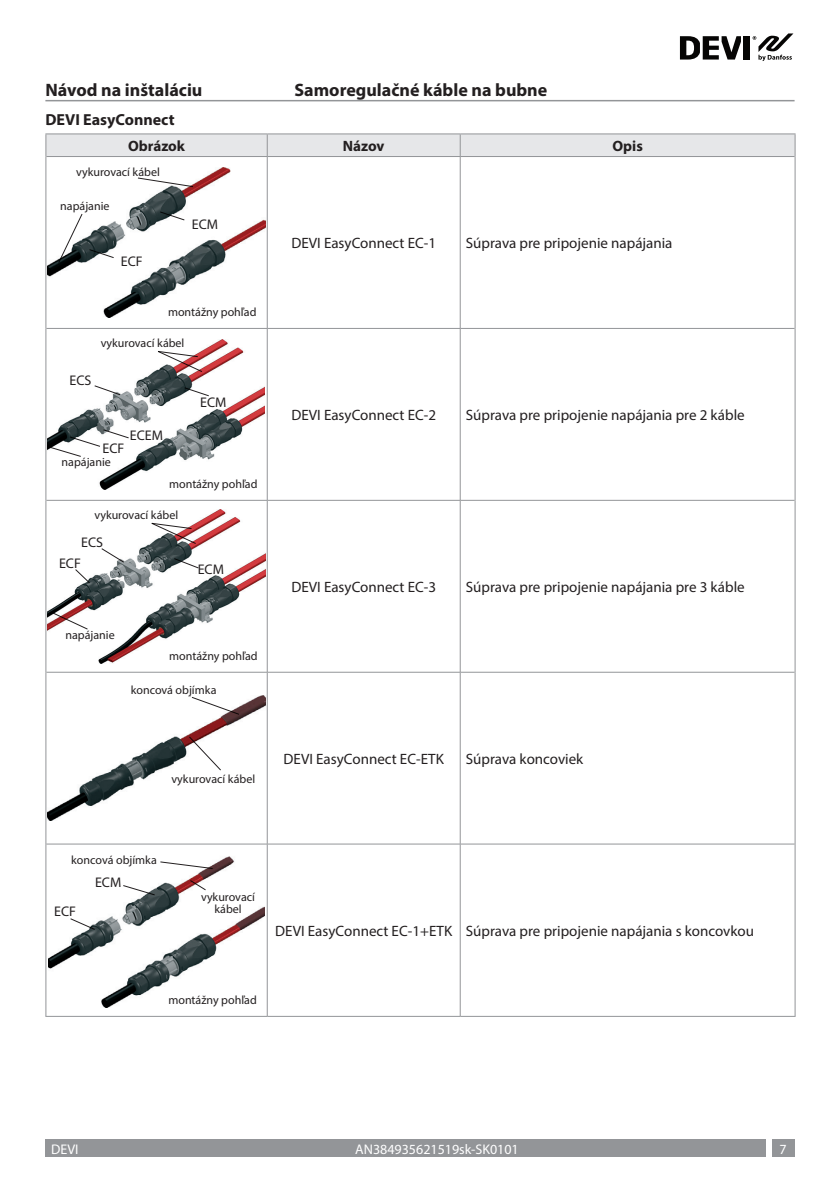
<style>
.page{position:relative;width:840px;height:1191px;background:#fff}
.page>*{position:absolute;margin:0;border:0;box-sizing:border-box;transform-origin:0 0}
.t1{font:700 18px "Myriad Pro";color:#231f20}
.DEVI_Body{font:700 16px "Myriad Pro";color:#231f20}
.DEVI_DataSheetTableT{font:15px "Myriad Pro";color:#231f20}
.DEVI_DataSheetTableH{font:700 15px "Myriad Pro";color:#231f20}
.Figure{font:14px "Myriad Pro";color:#231f20}
.t2{font:14px "Myriad Pro";color:#fff}
.Figure-2{font:12px/12px "Myriad Pro";color:#231f20;text-align:center}
</style>
<div class="page">
<hr style="left:45px;top:133px;width:222px;height:1px;background:#939598">
<hr style="left:267px;top:133px;width:193px;height:1px;background:#939598">
<hr style="left:460px;top:133px;width:335px;height:1px;background:#939598">
<div style="left:45px;top:134px;width:750px;height:22px;background:#e6e7e9"></div>
<hr style="left:45px;top:156px;width:1px;height:172px;background:#939598">
<hr style="left:794px;top:156px;width:1px;height:172px;background:#939598">
<hr style="left:45px;top:328px;width:1px;height:172px;background:#939598">
<hr style="left:794px;top:328px;width:1px;height:172px;background:#939598">
<hr style="left:45px;top:500px;width:1px;height:172px;background:#939598">
<hr style="left:794px;top:500px;width:1px;height:172px;background:#939598">
<hr style="left:45px;top:672px;width:1px;height:172px;background:#939598">
<hr style="left:794px;top:672px;width:1px;height:172px;background:#939598">
<hr style="left:45px;top:844px;width:1px;height:172px;background:#939598">
<hr style="left:794px;top:844px;width:1px;height:172px;background:#939598">
<hr style="left:46px;top:156px;width:221px;height:1px;background:#939598">
<hr style="left:267px;top:156px;width:193px;height:1px;background:#939598">
<hr style="left:267px;top:157px;width:1px;height:171px;background:#939598">
<hr style="left:460px;top:156px;width:334px;height:1px;background:#939598">
<hr style="left:459px;top:157px;width:1px;height:171px;background:#939598">
<hr style="left:46px;top:328px;width:221px;height:1px;background:#939598">
<hr style="left:267px;top:328px;width:193px;height:1px;background:#939598">
<hr style="left:267px;top:329px;width:1px;height:171px;background:#939598">
<hr style="left:460px;top:328px;width:334px;height:1px;background:#939598">
<hr style="left:459px;top:329px;width:1px;height:171px;background:#939598">
<hr style="left:46px;top:500px;width:221px;height:1px;background:#939598">
<hr style="left:267px;top:500px;width:193px;height:1px;background:#939598">
<hr style="left:267px;top:500px;width:1px;height:172px;background:#939598">
<hr style="left:460px;top:500px;width:334px;height:1px;background:#939598">
<hr style="left:459px;top:500px;width:1px;height:172px;background:#939598">
<hr style="left:46px;top:672px;width:221px;height:1px;background:#939598">
<hr style="left:267px;top:672px;width:193px;height:1px;background:#939598">
<hr style="left:267px;top:672px;width:1px;height:171px;background:#939598">
<hr style="left:460px;top:672px;width:334px;height:1px;background:#939598">
<hr style="left:459px;top:672px;width:1px;height:171px;background:#939598">
<hr style="left:46px;top:843px;width:221px;height:1px;background:#939598">
<hr style="left:267px;top:843px;width:193px;height:1px;background:#939598">
<hr style="left:267px;top:844px;width:1px;height:172px;background:#939598">
<hr style="left:460px;top:843px;width:334px;height:1px;background:#939598">
<hr style="left:459px;top:844px;width:1px;height:172px;background:#939598">
<hr style="left:45px;top:1016px;width:222px;height:1px;background:#939598">
<hr style="left:267px;top:1016px;width:193px;height:1px;background:#939598">
<hr style="left:460px;top:1016px;width:335px;height:1px;background:#939598">
<img style="left:48px;top:167px;width:217px;height:151px">
<svg style="left:137px;top:177px;width:57px;height:11px"></svg>
<svg style="left:159px;top:211px;width:26px;height:10px"></svg>
<svg style="left:57px;top:213px;width:58px;height:51px"></svg>
<img style="left:59px;top:339px;width:205px;height:150px">
<svg style="left:48px;top:428px;width:82px;height:29px"></svg>
<svg style="left:93px;top:384px;width:28px;height:12px"></svg>
<svg style="left:157px;top:350px;width:46px;height:23px"></svg>
<svg style="left:183px;top:386px;width:27px;height:11px"></svg>
<img style="left:47px;top:509px;width:218px;height:154px">
<svg style="left:150px;top:522px;width:47px;height:23px"></svg>
<svg style="left:74px;top:568px;width:17px;height:16px"></svg>
<svg style="left:100px;top:547px;width:25px;height:16px"></svg>
<svg style="left:50px;top:611px;width:39px;height:19px"></svg>
<svg style="left:173px;top:557px;width:26px;height:12px"></svg>
<img style="left:48px;top:696px;width:217px;height:124px">
<svg style="left:190px;top:696px;width:50px;height:19px"></svg>
<svg style="left:188px;top:735px;width:34px;height:36px"></svg>
<img style="left:48px;top:856px;width:217px;height:151px">
<svg style="left:159px;top:860px;width:54px;height:9px"></svg>
<svg style="left:189px;top:879px;width:18px;height:12px"></svg>
<svg style="left:122px;top:884px;width:34px;height:12px"></svg>
<svg style="left:69px;top:917px;width:27px;height:13px"></svg>
<div style="left:771px;top:1140px;width:23px;height:17px;background:#939598"></div>
<div style="left:45px;top:1140px;width:720px;height:17px;background:#939598"></div>
<div style="left:743px;top:36px;width:6px;height:24px;background:#060504"></div>
<svg style="left:679px;top:36px;width:61px;height:24px"></svg>
<svg style="left:752px;top:33px;width:41px;height:28px"></svg>
<hr style="left:45px;top:100px;width:749px;height:1px;background:#939598">
<p class="t1" style="left:45px;top:79px;width:158px">Návod na inštaláciu</p>
<p class="t1" style="left:294px;top:79px;width:254px">Samoregulačné káble na bubne</p>
<p class="DEVI_Body" style="left:45px;top:110px;width:131px">DEVI EasyConnect</p>
<p class="DEVI_DataSheetTableH" style="left:128px;top:136px;width:58px">Obrázok</p>
<p class="DEVI_DataSheetTableH" style="left:342px;top:136px;width:43px">Názov</p>
<p class="DEVI_DataSheetTableH" style="left:612px;top:136px;width:32px">Opis</p>
<p class="Figure-2" style="left:76px;top:165px;width:85px">vykurovací kábel</p>
<p class="Figure-2" style="left:60px;top:199px;width:51px">napájanie</p>
<p class="Figure" style="left:121px;top:252px;width:23px">ECF</p>
<p class="Figure" style="left:192px;top:216px;width:28px">ECM</p>
<p class="Figure-2" style="left:168px;top:306px;width:90px">montážny pohľad</p>
<p class="Figure-2" style="left:101px;top:337px;width:85px">vykurovací kábel</p>
<p class="Figure" style="left:69px;top:372px;width:23px">ECS</p>
<p class="Figure" style="left:130px;top:426px;width:35px">ECEM</p>
<p class="Figure" style="left:102px;top:439px;width:23px">ECF</p>
<p class="Figure-2" style="left:62px;top:456px;width:51px">napájanie</p>
<p class="Figure" style="left:200px;top:393px;width:28px">ECM</p>
<p class="Figure-2" style="left:169px;top:478px;width:90px">montážny pohľad</p>
<p class="Figure-2" style="left:94px;top:509px;width:85px">vykurovací kábel</p>
<p class="Figure" style="left:81px;top:533px;width:23px">ECS</p>
<p class="Figure" style="left:59px;top:554px;width:23px">ECF</p>
<p class="Figure" style="left:197px;top:561px;width:28px">ECM</p>
<p class="Figure-2" style="left:65px;top:628px;width:51px">napájanie</p>
<p class="Figure-2" style="left:169px;top:650px;width:90px">montážny pohľad</p>
<p class="Figure-2" style="left:131px;top:683px;width:87px">koncová objímka</p>
<p class="Figure-2" style="left:171px;top:773px;width:85px">vykurovací kábel</p>
<p class="DEVI_DataSheetTableT" style="left:291px;top:234px;width:146px">DEVI EasyConnect EC-1</p>
<p class="DEVI_DataSheetTableT" style="left:465px;top:234px;width:208px">Súprava pre pripojenie napájania</p>
<p class="DEVI_DataSheetTableT" style="left:291px;top:406px;width:146px">DEVI EasyConnect EC-2</p>
<p class="DEVI_DataSheetTableT" style="left:465px;top:406px;width:280px">Súprava pre pripojenie napájania pre 2 káble</p>
<p class="DEVI_DataSheetTableT" style="left:291px;top:577px;width:146px">DEVI EasyConnect EC-3</p>
<p class="DEVI_DataSheetTableT" style="left:465px;top:577px;width:280px">Súprava pre pripojenie napájania pre 3 káble</p>
<p class="DEVI_DataSheetTableT" style="left:283px;top:749px;width:162px">DEVI EasyConnect EC-ETK</p>
<p class="DEVI_DataSheetTableT" style="left:465px;top:749px;width:119px">Súprava koncoviek</p>
<p class="Figure-2" style="left:71px;top:854px;width:87px">koncová objímka</p>
<p class="Figure" style="left:54px;top:903px;width:23px">ECF</p>
<p class="Figure" style="left:95px;top:873px;width:28px">ECM</p>
<p class="Figure-2" style="left:201px;top:891px;width:55px">vykurovací kábel</p>
<p class="DEVI_DataSheetTableT" style="left:275px;top:921px;width:178px">DEVI EasyConnect EC-1+ETK</p>
<p class="DEVI_DataSheetTableT" style="left:465px;top:921px;width:289px">Súprava pre pripojenie napájania s koncovkou</p>
<p class="Figure-2" style="left:168px;top:994px;width:90px">montážny pohľad</p>
<p class="t2" style="left:51px;top:1140px;width:29px">DEVI</p>
<p class="t2" style="left:355px;top:1140px;width:165px">AN384935621519sk-SK0101</p>
<p class="t2" style="left:779px;top:1140px;width:9px">7</p>
</div>
